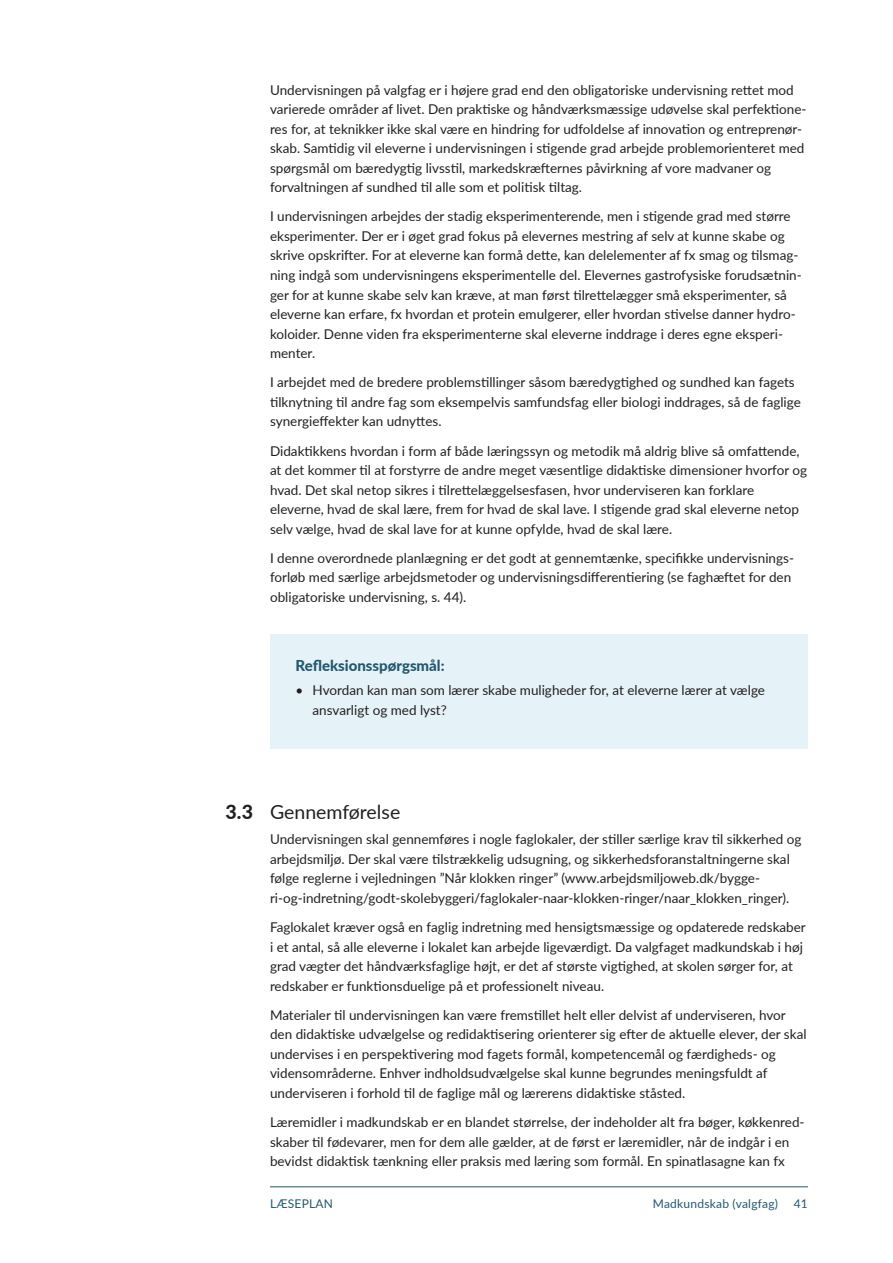
<style>
.page{position:relative;width:893px;height:1263px;background:#fff}
.page>*{position:absolute;margin:0;border:0;box-sizing:border-box;transform-origin:0 0}
._08_Mellemrubrik_13{font:19.5px "Lato";color:#231f20}
._08_mellemrubrik_nr{font:800 19.5px "Lato";color:#231f20}
._08_blå_mellemrubrik{font:800 15px "Lato";color:#23576d}
._04_Brødtekst_9_13{font:13.5px/19.5px "Lato";color:#231f20}
.t1{font:12px "Lato";letter-spacing:.02em;color:#23576d}
</style>
<div class="page">
<div style="left:270px;top:634px;width:538px;height:115px;background:#e5f2f7"></div>
<hr style="left:270px;top:1186px;width:538px;height:1px;background:#23576d">
<p class="_04_Brødtekst_9_13" style="left:270px;top:79px;width:538px">Undervisningen på valgfag er i højere grad end den obligatoriske undervisning rettet mod varierede områder af livet. Den praktiske og håndværksmæssige udøvelse skal perfektione&shy;res for, at teknikker ikke skal være en hindring for udfoldelse af innovation og entreprenør&shy;skab. Samtidig vil eleverne i undervisningen i stigende grad arbejde problemorienteret med spørgsmål om bæredygtig livsstil, markedskræfternes påvirkning af vore madvaner og forvaltningen af sundhed til alle som et politisk tiltag.</p>
<p class="_04_Brødtekst_9_13" style="left:270px;top:206px;width:533px">I undervisningen arbejdes der stadig eksperimenterende, men i stigende grad med større eksperimenter. Der er i øget grad fokus på elevernes mestring af selv at kunne skabe og skrive opskrifter. For at eleverne kan formå dette, kan delelementer af fx smag og tilsmag&shy;ning indgå som undervisningens eksperimentelle del. Elevernes gastrofysiske forudsætnin&shy;ger for at kunne skabe selv kan kræve, at man først tilrettelægger små eksperimenter, så eleverne kan erfare, fx hvordan et protein emulgerer, eller hvordan stivelse danner hydro&shy;koloider. Denne viden fra eksperimenterne skal eleverne inddrage i deres egne eksperi&shy;menter.</p>
<p class="_04_Brødtekst_9_13" style="left:270px;top:372px;width:532px">I arbejdet med de bredere problemstillinger såsom bæredygtighed og sundhed kan fagets tilknytning til andre fag som eksempelvis samfundsfag eller biologi inddrages, så de faglige synergieffekter kan udnyttes.</p>
<p class="_04_Brødtekst_9_13" style="left:270px;top:440px;width:539px">Didaktikkens hvordan i form af både læringssyn og metodik må aldrig blive så omfattende, at det kommer til at forstyrre de andre meget væsentlige didaktiske dimensioner hvorfor og hvad. Det skal netop sikres i tilrettelæggelsesfasen, hvor underviseren kan forklare eleverne, hvad de skal lære, frem for hvad de skal lave. I stigende grad skal eleverne netop selv vælge, hvad de skal lave for at kunne opfylde, hvad de skal lære.</p>
<p class="_04_Brødtekst_9_13" style="left:270px;top:547px;width:525px">I denne overordnede planlægning er det godt at gennemtænke, specifikke undervisnings&shy;forløb med særlige arbejdsmetoder og undervisningsdifferentiering (se faghæftet for den obligatoriske undervisning, s. 44).</p>
<p class="_08_blå_mellemrubrik" style="left:296px;top:655px;width:151px">Refleksionsspørgsmål:</p>
<p class="_04_Brødtekst_9_13" style="left:313px;top:680px;width:454px;text-indent:-17px">• Hvordan kan man som lærer skabe muligheder for, at eleverne lærer at vælge ansvarligt og med lyst?</p>
<p class="_08_mellemrubrik_nr" style="left:225px;top:797px;width:29px">3.3</p>
<p class="_08_Mellemrubrik_13" style="left:270px;top:797px;width:132px">Gennemførelse</p>
<p class="_04_Brødtekst_9_13" style="left:270px;top:829px;width:533px">Undervisningen skal gennemføres i nogle faglokaler, der stiller særlige krav til sikkerhed og arbejdsmiljø. Der skal være tilstrækkelig udsugning, og sikkerhedsforanstaltningerne skal følge reglerne i vejledningen ”Når klokken ringer” (www.arbejdsmiljoweb.dk/bygge&shy;ri-og-indretning/godt-skolebyggeri/faglokaler-naar-klokken-ringer/naar_klokken_ringer).</p>
<p class="_04_Brødtekst_9_13" style="left:270px;top:917px;width:537px">Faglokalet kræver også en faglig indretning med hensigtsmæssige og opdaterede redskaber i et antal, så alle eleverne i lokalet kan arbejde ligeværdigt. Da valgfaget madkundskab i høj grad vægter det håndværksfaglige højt, er det af største vigtighed, at skolen sørger for, at redskaber er funktionsduelige på et professionelt niveau.</p>
<p class="_04_Brødtekst_9_13" style="left:270px;top:1005px;width:538px">Materialer til undervisningen kan være fremstillet helt eller delvist af underviseren, hvor den didaktiske udvælgelse og redidaktisering orienterer sig efter de aktuelle elever, der skal undervises i en perspektivering mod fagets formål, kompetencemål og færdigheds- og vidensområderne. Enhver indholdsudvælgelse skal kunne begrundes meningsfuldt af underviseren i forhold til de faglige mål og lærerens didaktiske ståsted.</p>
<p class="_04_Brødtekst_9_13" style="left:270px;top:1112px;width:536px">Læremidler i madkundskab er en blandet størrelse, der indeholder alt fra bøger, køkkenred&shy;skaber til fødevarer, men for dem alle gælder, at de først er læremidler, når de indgår i en bevidst didaktisk tænkning eller praksis med læring som formål. En spinatlasagne kan fx</p>
<p class="t1" style="left:270px;top:1195px;width:65px">LÆSEPLAN</p>
<p class="t1" style="left:653px;top:1195px;width:127px">Madkundskab (valgfag)</p>
<p class="t1" style="left:794px;top:1195px;width:16px">41</p>
</div>
